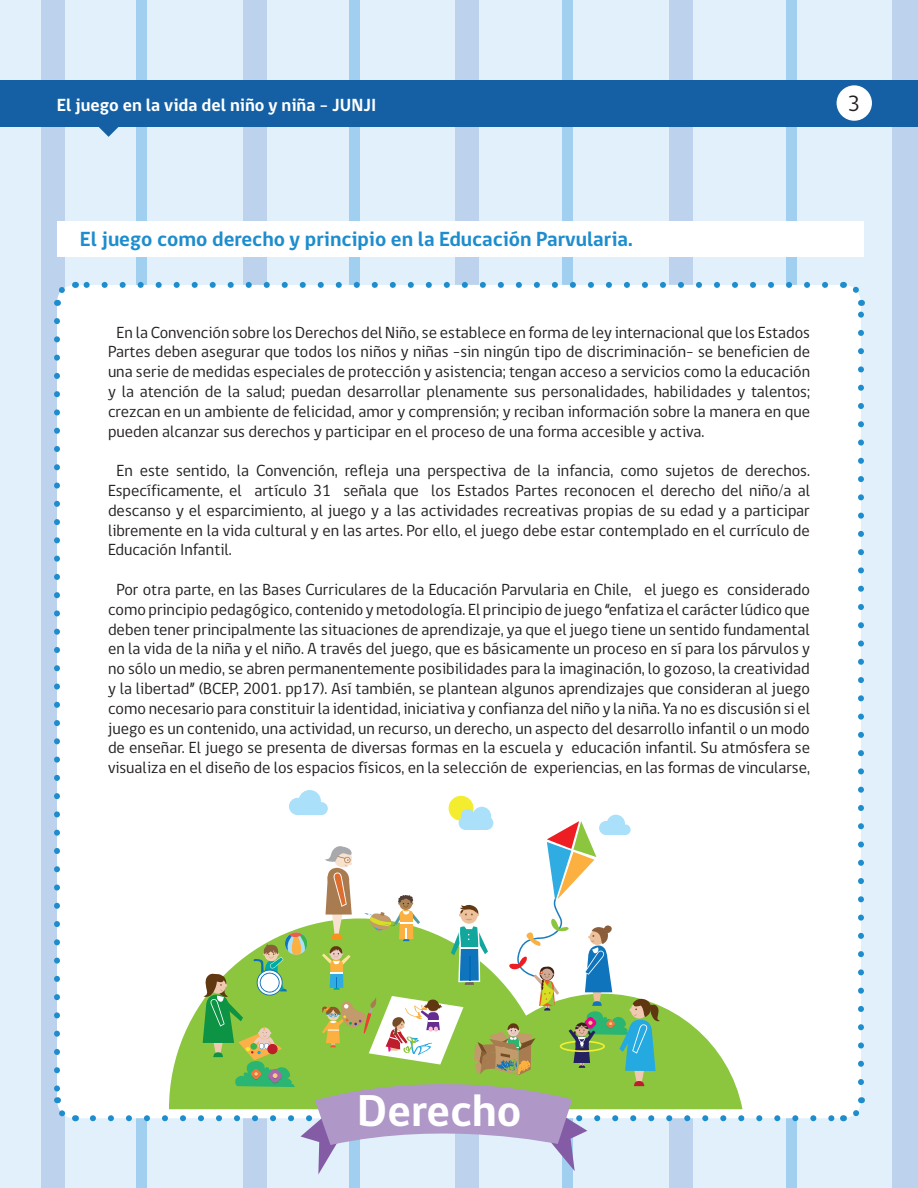
<style>
.page{position:relative;width:918px;height:1188px;background:#fff}
.page>*{position:absolute;margin:0;border:0;box-sizing:border-box;transform-origin:0 0}
.t1{font:700 45.75px "gob CL";color:#fff}
.t2{font:22.5px "gob CL";color:#231f20}
.t3{font:700 21px "gob CL";color:#1e8dcd}
.t4{font:700 18px "gob CL";color:#fff}
.t5{font:16.5px/19.8px "gob CL";color:#231f20;text-align:justify}
</style>
<div class="page">
<div style="left:0;top:0;width:915px;height:1188px;background:#e1f0fa"></div>
<div style="left:41px;top:0;width:24px;height:1188px;background:#bdd3ed"></div>
<div style="left:137px;top:0;width:10px;height:1188px;background:#a0cfef"></div>
<div style="left:243px;top:0;width:24px;height:1188px;background:#bdd3ed"></div>
<div style="left:349px;top:0;width:11px;height:1188px;background:#a0cfef"></div>
<div style="left:455px;top:0;width:24px;height:1188px;background:#bdd3ed"></div>
<div style="left:562px;top:0;width:11px;height:1188px;background:#a0cfef"></div>
<div style="left:669px;top:0;width:24px;height:1188px;background:#bdd3ed"></div>
<div style="left:786px;top:0;width:11px;height:1188px;background:#a0cfef"></div>
<div style="left:892px;top:0;width:26px;height:1188px;background:#bdd3ed"></div>
<div style="left:57px;top:285px;width:804px;height:833px;background:#fff;border-radius:18px"></div>
<svg style="left:54px;top:321px;width:6px;height:770px"></svg>
<svg style="left:858px;top:312px;width:6px;height:770px"></svg>
<svg style="left:84px;top:282px;width:741px;height:6px"></svg>
<svg style="left:54px;top:1097px;width:22px;height:25px"></svg>
<svg style="left:843px;top:1097px;width:22px;height:25px"></svg>
<svg style="left:842px;top:281px;width:22px;height:25px"></svg>
<svg style="left:54px;top:281px;width:22px;height:25px"></svg>
<div style="left:0;top:80px;width:918px;height:46px;background:#1560a4"></div>
<div style="left:837px;top:85px;width:35px;height:36px;background:#fff;border-radius:50%"></div>
<svg style="left:98px;top:126px;width:22px;height:11px"></svg>
<div style="left:57px;top:221px;width:807px;height:35px;background:#fff"></div>
<svg style="left:93px;top:790px;width:741px;height:384px"></svg>
<p class="t4" style="left:57px;top:93px;width:321px">El juego en la vida del niño y niña - JUNJI</p>
<p class="t2" style="left:848px;top:88px;width:14px">3</p>
<p class="t3" style="left:80px;top:224px;width:554px">El juego como derecho y principio en la Educación Parvularia.</p>
<p class="t5" style="left:108px;top:323px;width:704px;text-indent:9px">En la Convención sobre los Derechos del Niño, se establece en forma de ley internacional que los Estados Partes deben asegurar que todos los niños y niñas -sin ningún tipo de discriminación- se beneficien de una serie de medidas especiales de protección y asistencia; tengan acceso a servicios como la educación y la atención de la salud; puedan desarrollar plenamente sus personalidades, habilidades y talentos; crezcan en un ambiente de felicidad, amor y comprensión; y reciban información sobre la manera en que pueden alcanzar sus derechos y participar en el proceso de una forma accesible y activa.</p>
<p class="t5" style="left:108px;top:461px;width:704px;text-indent:9px">En este sentido, la Convención, refleja una perspectiva de la infancia, como sujetos de derechos.<br>Específicamente, el artículo 31 señala que los Estados Partes reconocen el derecho del niño/a al descanso y el esparcimiento, al juego y a las actividades recreativas propias de su edad y a participar libremente en la vida cultural y en las artes. Por ello, el juego debe estar contemplado en el currículo de Educación Infantil.</p>
<p class="t5" style="left:108px;top:580px;width:704px;text-align:center">Por otra parte, en las Bases Curriculares de la Educación Parvularia en Chile, el juego es considerado como principio pedagógico, contenido y metodología. El principio de juego “enfatiza el carácter lúdico que deben tener principalmente las situaciones de aprendizaje, ya que el juego tiene un sentido fundamental en la vida de la niña y el niño. A través del juego, que es básicamente un proceso en sí para los párvulos y no sólo un medio, se abren permanentemente posibilidades para la imaginación, lo gozoso, la creatividad y la libertad” (BCEP, 2001. pp17). Así también, se plantean algunos aprendizajes que consideran al juego como necesario para constituir la identidad, iniciativa y confianza del niño y la niña. Ya no es discusión si el juego es un contenido, una actividad, un recurso, un derecho, un aspecto del desarrollo infantil o un modo de enseñar. El juego se presenta de diversas formas en la escuela y educación infantil. Su atmósfera se visualiza en el diseño de los espacios físicos, en la selección de experiencias, en las formas de vincularse,</p>
<h1 class="t1" style="left:357px;top:1080px;width:166px">Derecho</h1>
</div>
